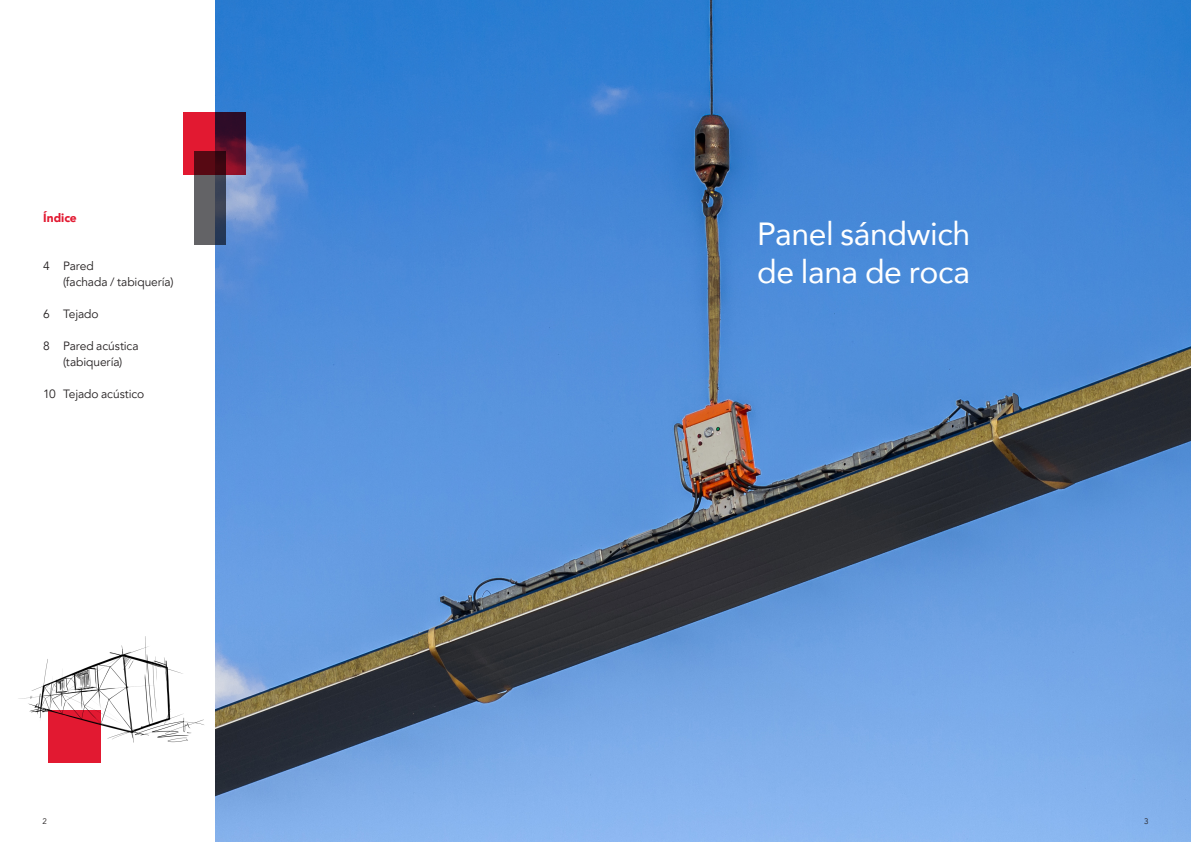
<style>
.page{position:relative;width:1191px;height:842px;background:#fff}
.page>*{position:absolute;margin:0;border:0;box-sizing:border-box;transform-origin:0 0}
.Head_26_30_Black_rot{font:32px/38px "Avenir";letter-spacing:-.01em;color:#fff}
.Head_26_30_Black_rot-2{font:12px/16px "Avenir LT Pro";letter-spacing:-.01em;color:#231f20}
.Head_26_30_Black_rot-3{font:900 12px "Avenir LT Pro";letter-spacing:-.005em;color:#e21931}
.t1{font:8px "Avenir LT Pro";color:#231f20}
</style>
<div class="page">
<img style="left:215px;top:0;width:976px;height:842px">
<svg style="left:183px;top:112px;width:63px;height:63px"></svg>
<svg style="left:195px;top:151px;width:31px;height:94px"></svg>
<img style="left:18px;top:618px;width:198px;height:149px">
<div style="left:48px;top:711px;width:52px;height:52px;background:#e21931"></div>
<p class="Head_26_30_Black_rot-3" style="left:43px;top:210px;width:35px">Índice</p>
<p class="Head_26_30_Black_rot-2" style="left:63px;top:258px;width:112px;text-indent:-20px">4 Pared<br>(fachada / tabiquería)</p>
<p class="Head_26_30_Black_rot-2" style="left:43px;top:306px;width:57px">6 Tejado</p>
<p class="Head_26_30_Black_rot-2" style="left:43px;top:338px;width:97px">8 Pared acústica</p>
<p class="Head_26_30_Black_rot-2" style="left:63px;top:354px;width:61px">(tabiquería)</p>
<p class="Head_26_30_Black_rot-2" style="left:43px;top:386px;width:103px">10 Tejado acústico</p>
<p class="Head_26_30_Black_rot" style="left:757px;top:214px;width:215px">Panel sándwich de lana de roca</p>
<p class="t1" style="left:43px;top:816px;width:6px">2</p>
<p class="t1" style="left:1144px;top:816px;width:6px">3</p>
</div>
